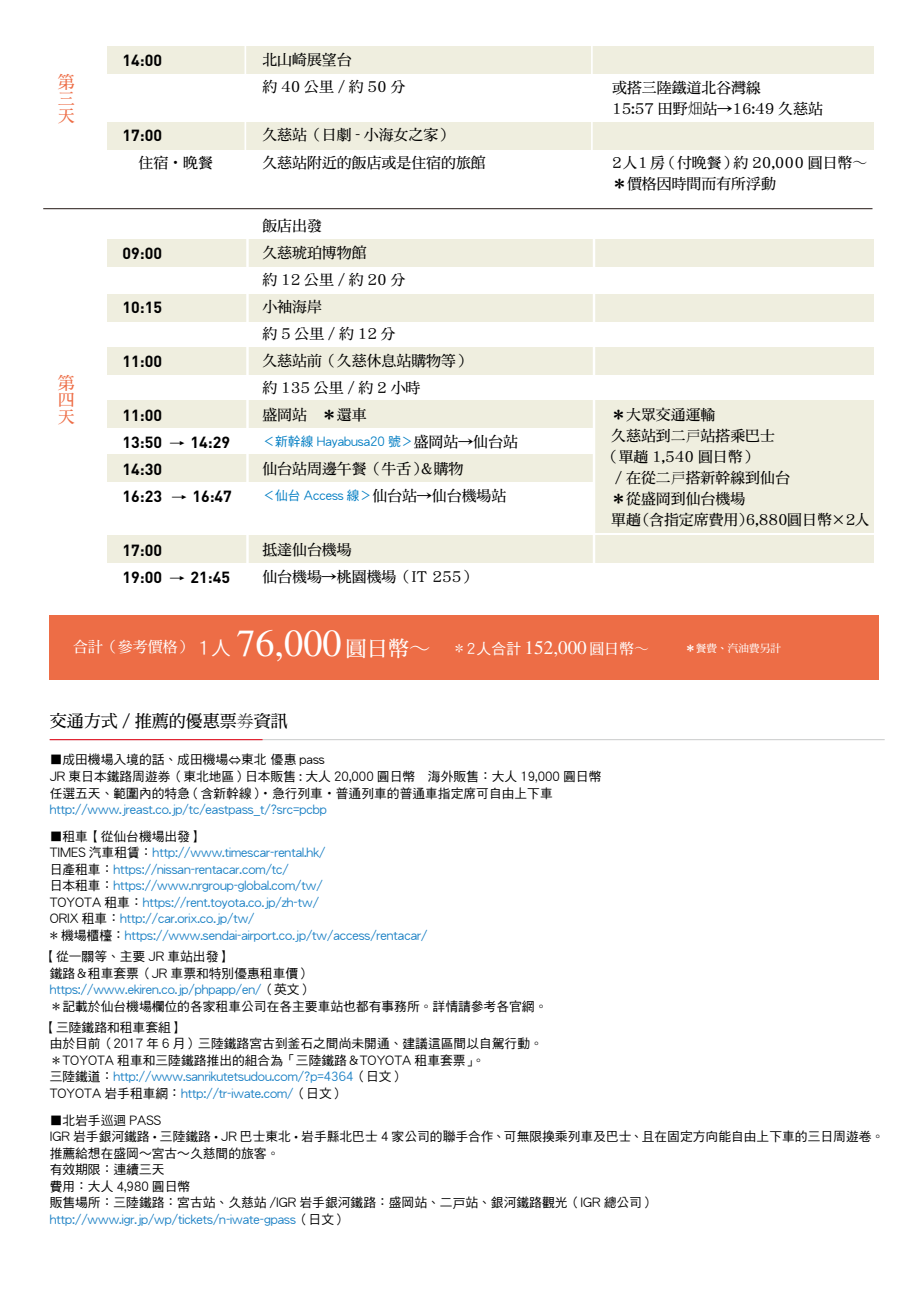
<style>
.page{position:relative;width:919px;height:1289px;background:#fff}
.page>*{position:absolute;margin:0;border:0;box-sizing:border-box;transform-origin:0 0}
.t1{font:16.95px "DFPG Ming Bd MP BF";color:#000}
.t2{font:16.95px/17px "DFPG Ming Bd MP BF";color:#ed6d46;text-align:justify}
.t3{font:700 15.9px/27px "DIN";color:#000;text-align:justify}
.t4{font:14.85px/27px "DFPG Ming Bd MP BF";color:#000}
.t5{font:14.85px "DFPG Ming Bd MP BF";color:#fff}
.t6{font:12.75px/16.5px "DFPG Hei Md MP BF";color:#000}
.t7{font:12.75px/16.5px "DFPG Hei Md MP BF";color:#187fc4}
.t8{font:12.75px "DFPG Hei Md MP BF";color:#007dc3}
.t9{font:10.65px "DFPG Ming Bd MP BF";color:#fff}
.s1{font-family:"Adobe Ming Std";font-weight:300}
.s2{font-family:"Koz Go Pr 6 N"}
.s3{font-family:"Gothic MB101 Pro";font-weight:400;font-size:12.75px}
.s4{font-family:"DFPG Ming Bd MP BF";font-size:14.85px;color:#000}
.s5{font-family:"Li Song Pro"}
.s6{font-family:"DFPG Hei Md MP BF";font-size:19.2px}
.s7{font-family:"Koz Go Pr 6 N";font-size:19.2px}
.s8{font-family:"Times LT Std";font-size:38.25px}
.s9{font-size:21.3px}
.s10{font-family:"Adobe Ming Std";font-weight:300;font-size:21.3px}
.s11{font-family:"DFPG Hei Md MP BF"}
.s12{font-family:"Times LT Std";font-size:19.2px}
.s13{color:#187fc4}
.s14{color:#000}
</style>
<div class="page">
<div style="left:50px;top:614px;width:828px;height:65px;background:#ed6d46"></div>
<hr style="left:50px;top:739px;width:834px;height:1px;background:#c9caca">
<hr style="left:50px;top:739px;width:212px;height:1px;background:#e50012">
<hr style="left:43px;top:208px;width:829px;height:1px;background:#231815">
<div style="left:107px;top:239px;width:766px;height:27px;background:#efeedf"></div>
<div style="left:107px;top:293px;width:766px;height:28px;background:#efeedf"></div>
<div style="left:107px;top:347px;width:766px;height:27px;background:#efeedf"></div>
<div style="left:107px;top:400px;width:766px;height:27px;background:#efeedf"></div>
<div style="left:595px;top:427px;width:278px;height:105px;background:#efeedf"></div>
<div style="left:107px;top:454px;width:766px;height:27px;background:#efeedf"></div>
<div style="left:107px;top:535px;width:766px;height:27px;background:#efeedf"></div>
<hr style="left:246px;top:218px;width:3px;height:348px;background:#fff">
<hr style="left:592px;top:227px;width:3px;height:339px;background:#fff">
<div style="left:107px;top:47px;width:766px;height:27px;background:#efeedf"></div>
<div style="left:107px;top:122px;width:766px;height:27px;background:#efeedf"></div>
<hr style="left:244px;top:31px;width:2px;height:169px;background:#fff">
<hr style="left:591px;top:36px;width:1px;height:164px;background:#fff">
<h1 class="t2" style="left:58px;top:73px;width:18px">第三天</h1>
<h1 class="t2" style="left:58px;top:374px;width:18px">第四天</h1>
<p class="t3" style="left:122px;top:46px;width:41px">14:00</p>
<p class="t4" style="left:262px;top:47px;width:145px">北山崎展望台<br>約 40 公里／約 50 分</p>
<p class="t3" style="left:122px;top:121px;width:41px">17:00</p>
<p class="t4" style="left:262px;top:122px;width:192px">久慈站（日劇 - 小海女之家）</p>
<p class="t4" style="left:612px;top:77px;width:212px;line-height:21.1px">或搭三陸鐵道北谷灣線<br>15:57 田野<span class="s1">畑</span>站→16:49 久慈站</p>
<p class="t4" style="left:138px;top:149px;width:76px">住宿<span class="s2">・</span>晚餐</p>
<p class="t4" style="left:262px;top:149px;width:225px">久慈站附近的飯店或是住宿的旅館</p>
<p class="t4" style="left:612px;top:152px;width:257px;line-height:20.9px">2人1房（付晚餐）約 20,000 圓日幣<span class="s1">∼</span>＊價格因時間而有所浮動</p>
<p class="t3" style="left:122px;top:238px;width:41px">09:00</p>
<p class="t3" style="left:122px;top:292px;width:41px">10:15</p>
<p class="t3" style="left:122px;top:347px;width:41px">11:00</p>
<p class="t3" style="left:122px;top:401px;width:41px">11:00<br>13:50<br>14:30<br>16:23</p>
<p class="t3" style="left:169px;top:428px;width:62px"><span class="s3">→</span> 14:29</p>
<p class="t3" style="left:171px;top:482px;width:62px"><span class="s3">→</span> 16:47</p>
<p class="t3" style="left:122px;top:535px;width:41px">17:00<br>19:00</p>
<p class="t3" style="left:169px;top:563px;width:62px"><span class="s3">→</span> 21:45</p>
<p class="t4" style="left:262px;top:212px;width:210px">飯店出發<br>久慈琥珀博物館<br>約 12 公里／約 20 分<br>小袖海岸<br>約 5 公里／約 12 分<br>久慈站前（久慈休息站購物等）約 135 公里／約 2 小時<br>盛岡站　＊還車</p>
<p class="t8" style="left:262px;top:435px;width:257px">＜新幹線 Hayabusa20 號＞<span class="s4">盛岡站→仙台站</span></p>
<p class="t4" style="left:262px;top:455px;width:202px">仙台站周邊午餐（牛舌）＆購物</p>
<p class="t8" style="left:262px;top:489px;width:245px">＜仙台 Access 線＞<span class="s4">仙台站→仙台機場站</span></p>
<p class="t4" style="left:262px;top:536px;width:215px">抵達仙台機場<br>仙台機場→桃園機場（IT 255）</p>
<p class="t4" style="left:611px;top:401px;width:106px">＊大眾交通運輸</p>
<p class="t4" style="left:611px;top:422px;width:165px">久慈站到二<span class="s5">戸</span>站搭乘巴士</p>
<p class="t4" style="left:603px;top:443px;width:155px">（單趟 1,540 圓日幣）</p>
<p class="t4" style="left:611px;top:464px;width:180px">／在從二<span class="s5">戸</span>搭新幹線到仙台</p>
<p class="t4" style="left:611px;top:485px;width:135px">＊從盛岡到仙台機場</p>
<p class="t4" style="left:611px;top:506px;width:259px">單趟（含指定席費用）6,880圓日幣×2人</p>
<p class="t5" style="left:73px;top:639px;width:577px">合計（參考價格） <span class="s6">1</span><span class="s7">人</span> <span class="s8">76,000</span> <span class="s9">圓日幣</span><span class="s10">∼</span> <span class="s1">＊</span><span class="s11">2人合計</span> <span class="s12">152,000</span> 圓日幣<span class="s1">∼</span></p>
<p class="t9" style="left:685px;top:642px;width:97px">＊餐費、汽油費另計</p>
<h1 class="t1" style="left:50px;top:712px;width:240px">交通方式／推薦的優惠票<span class="s5">劵</span>資訊</h1>
<p class="t6" style="left:50px;top:751px;width:553px">■成田機場入境的話、成田機場<span class="s2">⇔</span>東北 優惠 pass<br>JR 東日本鐵路周遊券（東北地區）日本販售 : 大人 20,000 圓日幣　海外販售：大人 19,000 圓日幣任選五天、範圍內的特急 ( 含新幹線 )<span class="s2">・</span>急行列車<span class="s2">・</span>普通列車的普通車指定席可自由上下車<span class="s13">http://www.jreast.co.jp/tc/eastpass_t/?src=pcbp</span></p>
<p class="t7" style="left:50px;top:828px;width:379px"><span class="s14">■租車【從仙台機場出發】<br>TIMES 汽車租賃：</span>http://www.timescar-rental.hk/<br><span class="s14">日產租車：</span>https://nissan-rentacar.com/tc/<br><span class="s14">日本租車：</span>https://www.nrgroup-global.com/tw/<br><span class="s14">TOYOTA 租車：</span>https://rent.toyota.co.jp/zh-tw/<br><span class="s14">ORIX 租車：</span>http://car.orix.co.jp/tw/<br><span class="s14">* 機場櫃檯：</span>https://www.sendai-airport.co.jp/tw/access/rentacar/</p>
<p class="t6" style="left:50px;top:948px;width:499px;text-indent:-6px">【從一關等、主要 JR 車站出發】<br>鐵路＆租車套票（JR 車票和特別優惠租車價）<br><span class="s13">https://www.ekiren.co.jp/phpapp/en/</span>（<span class="s2">英</span>文）<br>＊記載於仙台機場欄位的各家租車公司在各主要車站也都有事務所。詳情請參考各官網。</p>
<p class="t6" style="left:50px;top:1018px;width:494px;text-indent:-6px">【三陸鐵路和租車套組】<br>由於目前（2017 年 6 月）三陸鐵路宮古到釜石之間尚未開通、建議這區間以自駕行動。＊TOYOTA 租車和三陸鐵路推出的組合為「三陸鐵路＆TOYOTA 租車套票」。<br>三陸鐵道：<span class="s13">http://www.sanrikutetsudou.com/?p=4364</span>（<span class="s2">日</span>文）<br>TOYOTA 岩手租車網：<span class="s13">http://tr-iwate.com/</span>（<span class="s2">日</span>文）</p>
<p class="t6" style="left:50px;top:1111px;width:836px">■北岩手巡迴 PASS<br>IGR 岩手銀河鐵路<span class="s2">・</span>三陸鐵路<span class="s2">・</span>JR 巴士東北<span class="s2">・</span>岩手縣北巴士 4 家公司的聯手合作、可無限換乘列車及巴士、且在固定方向能自由上下車的三日周遊卷。推薦給想在盛岡<span class="s2">～</span>宮古<span class="s2">～</span>久慈間的旅客。<br>有效期限：連續三天<br>費用：大人 4,980 圓日幣<br>販售場所：三陸鐵路：宮古站、久慈站 /IGR 岩手銀河鐵路：盛岡站、二<span class="s2">戸</span>站、銀河鐵路觀光（IGR 總公司）<span class="s13">http://www.igr.jp/wp/tickets/n-iwate-gpass</span>（<span class="s2">日</span>文）</p>
</div>
